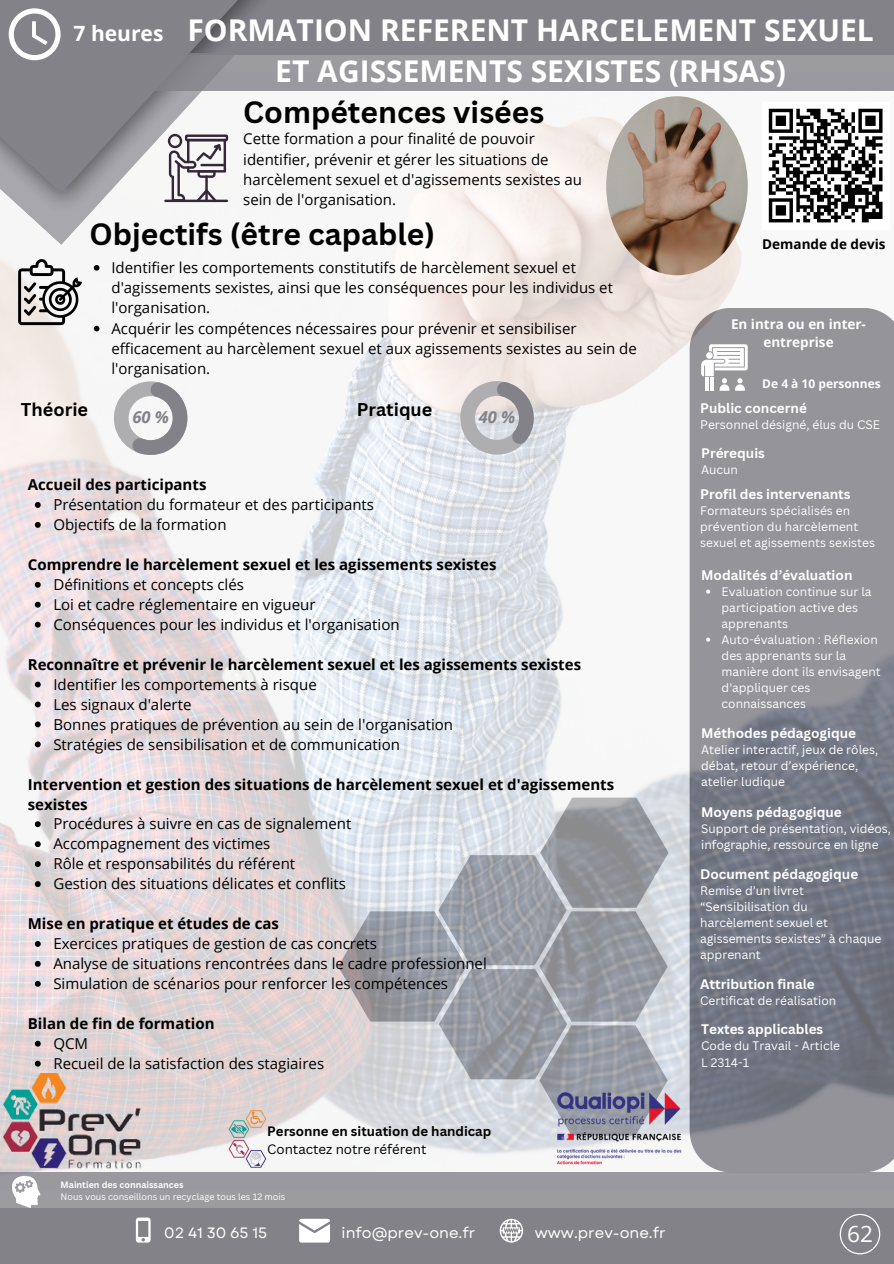
<style>
.page{position:relative;width:894px;height:1264px;background:#fff}
.page>*{position:absolute;margin:0;border:0;box-sizing:border-box;transform-origin:0 0}
.t1{font:700 30px/41.7px "Open Sans";color:#fff;text-align:center}
.t2{font:700 30px "Canva Sans";color:#000}
.t3{font:22.65px "Open Sans";color:#fff}
.t4{font:700 21px "Open Sans";color:#fff}
.t5{font:700 18px "Canva Sans";color:#000}
.t6{font:italic 700 16.5px "Open Sans";color:#838289}
.t7{font:15px/20.2px "Open Sans";color:#000}
.t8{font:700 15px/20px "Open Sans";color:#000}
.t9{font:15px "Garet";color:#fff}
.t10{font:700 13.5px "Canva Sans";color:#fff}
.t11{font:700 13.5px/18px "Open Sans";color:#fff;text-align:center}
.t12{font:700 13.5px "Open Sans";color:#000}
.t13{font:700 13.2px/17.7px "Canva Sans";color:#000}
.t14{font:12px/16px "Canva Sans";color:#fff}
.t15{font:700 12px "Open Sans";color:#fff}
.t16{font:9px "Canva Sans";color:#fff}
.t17{font:700 9px "Canva Sans";color:#fff}
.s1{font-weight:400}
</style>
<div class="page">
<img style="left:0;top:96px;width:893px;height:1076px">
<svg style="left:460px;top:381px;width:73px;height:73px;background:#c0bec1"></svg>
<svg style="left:114px;top:381px;width:73px;height:74px"></svg>
<svg style="left:35px;top:502px;width:6px;height:6px"></svg>
<svg style="left:35px;top:522px;width:6px;height:6px"></svg>
<svg style="left:35px;top:582px;width:6px;height:5px"></svg>
<svg style="left:35px;top:601px;width:6px;height:6px"></svg>
<svg style="left:35px;top:621px;width:6px;height:6px"></svg>
<svg style="left:35px;top:681px;width:6px;height:6px"></svg>
<svg style="left:35px;top:701px;width:6px;height:6px"></svg>
<svg style="left:35px;top:721px;width:6px;height:6px"></svg>
<svg style="left:35px;top:741px;width:6px;height:6px"></svg>
<svg style="left:35px;top:821px;width:6px;height:6px"></svg>
<svg style="left:35px;top:841px;width:6px;height:6px"></svg>
<svg style="left:35px;top:861px;width:6px;height:6px"></svg>
<svg style="left:35px;top:881px;width:6px;height:6px"></svg>
<svg style="left:35px;top:941px;width:6px;height:5px"></svg>
<svg style="left:35px;top:960px;width:6px;height:6px"></svg>
<svg style="left:35px;top:980px;width:6px;height:6px"></svg>
<svg style="left:35px;top:1040px;width:6px;height:6px"></svg>
<svg style="left:35px;top:1060px;width:6px;height:6px"></svg>
<img style="left:4px;top:1073px;width:139px;height:97px">
<div style="left:0;top:1172px;width:893px;height:37px;background:#9a999f"></div>
<div style="left:56px;top:0;width:837px;height:55px;background:#838289"></div>
<div style="left:0;top:1208px;width:893px;height:55px;background:#838289"></div>
<div style="left:0;top:229px;width:243px;height:16px;background:#f7f6f6"></div>
<img style="left:0;top:96px;width:393px;height:133px">
<svg style="left:0;top:0;width:285px;height:193px;fill:#838289"></svg>
<div style="left:75px;top:54px;width:818px;height:37px;background:linear-gradient(to right,#8d8c92,#a0a0a5)"></div>
<hr style="left:164px;top:200px;width:64px;height:2px;background:#35273a">
<svg style="left:168px;top:134px;width:60px;height:68px"></svg>
<hr style="left:200px;top:164px;width:26px;height:2px;background:#35273a">
<svg style="left:9px;top:8px;width:51px;height:52px"></svg>
<img style="left:547px;top:1085px;width:141px;height:86px">
<svg style="left:839px;top:1213px;width:41px;height:41px"></svg>
<svg style="left:18px;top:259px;width:64px;height:66px"></svg>
<svg style="left:701px;top:344px;width:46px;height:46px"></svg>
<svg style="left:136px;top:1217px;width:14px;height:25px"></svg>
<svg style="left:299px;top:1218px;width:31px;height:24px"></svg>
<svg style="left:499px;top:1218px;width:24px;height:24px"></svg>
<img style="left:606px;top:96px;width:141px;height:179px;border-radius:50%">
<svg style="left:94px;top:265px;width:5px;height:6px"></svg>
<svg style="left:94px;top:326px;width:5px;height:5px"></svg>
<svg style="left:706px;top:589px;width:4px;height:4px"></svg>
<svg style="left:706px;top:637px;width:4px;height:4px"></svg>
<img style="left:224px;top:1107px;width:63px;height:63px">
<svg style="left:12px;top:1176px;width:28px;height:32px"></svg>
<div style="left:761px;top:102px;width:128px;height:127px;background:#fff"></div>
<svg style="left:768px;top:108px;width:115px;height:115px"></svg>
<p class="t4" style="left:74px;top:19px;width:91px">7 heures</p>
<p class="t1" style="left:187px;top:8px;width:687px">FORMATION REFERENT HARCELEMENT SEXUEL<br>ET AGISSEMENTS SEXISTES (RHSAS)</p>
<p class="t2" style="left:243px;top:91px;width:302px">Compétences visées</p>
<h4 class="t7" style="left:243px;top:128px;width:340px">Cette formation a pour finalité de pouvoir identifier, prévenir et gérer les situations de harcèlement sexuel et d'agissements sexistes au sein de l'organisation.</h4>
<h4 class="t2" style="left:89px;top:213px;width:347px">Objectifs (être capable)</h4>
<h4 class="t5" style="left:21px;top:396px;width:69px">Théorie</h4>
<h5 class="t7" style="left:111px;top:257px;width:503px">Identifier les comportements constitutifs de harcèlement sexuel et d'agissements sexistes, ainsi que les conséquences pour les individus et l'organisation.</h5>
<p class="t7" style="left:111px;top:318px;width:526px">Acquérir les compétences nécessaires pour prévenir et sensibiliser efficacement au harcèlement sexuel et aux agissements sexistes au sein de l'organisation.</p>
<p class="t5" style="left:356px;top:396px;width:77px">Pratique</p>
<p class="t6" style="left:132px;top:405px;width:38px">60 %</p>
<p class="t6" style="left:478px;top:405px;width:38px">40 %</p>
<p class="t8" style="left:28px;top:474px;width:180px">Accueil des participants</p>
<p class="t7" style="left:53px;top:494px;width:322px">Présentation du formateur et des participants</p>
<h3 class="t7" style="left:53px;top:514px;width:175px">Objectifs de la formation</h3>
<p class="t8" style="left:28px;top:554px;width:470px">Comprendre le harcèlement sexuel et les agissements sexistes</p>
<h1 class="t7" style="left:53px;top:574px;width:192px">Définitions et concepts clés</h1>
<p class="t7" style="left:53px;top:594px;width:263px">Loi et cadre réglementaire en vigueur</p>
<h2 class="t7" style="left:53px;top:614px;width:348px">Conséquences pour les individus et l'organisation</h2>
<p class="t8" style="left:28px;top:654px;width:554px">Reconnaître et prévenir le harcèlement sexuel et les agissements sexistes</p>
<p class="t7" style="left:53px;top:674px;width:265px">Identifier les comportements à risque</p>
<h6 class="t7" style="left:53px;top:693px;width:139px">Les signaux d'alerte</h6>
<h2 class="t7" style="left:53px;top:713px;width:401px">Bonnes pratiques de prévention au sein de l'organisation</h2>
<p class="t7" style="left:53px;top:733px;width:348px">Stratégies de sensibilisation et de communication</p>
<p class="t8" style="left:28px;top:773px;width:587px">Intervention et gestion des situations de harcèlement sexuel et d'agissements sexistes</p>
<p class="t7" style="left:53px;top:813px;width:299px">Procédures à suivre en cas de signalement</p>
<p class="t7" style="left:53px;top:833px;width:218px">Accompagnement des victimes</p>
<p class="t7" style="left:53px;top:853px;width:243px">Rôle et responsabilités du référent</p>
<p class="t7" style="left:53px;top:873px;width:294px">Gestion des situations délicates et conflits</p>
<p class="t8" style="left:28px;top:913px;width:253px">Mise en pratique et études de cas</p>
<p class="t7" style="left:53px;top:933px;width:325px">Exercices pratiques de gestion de cas concrets</p>
<p class="t7" style="left:53px;top:953px;width:435px">Analyse de situations rencontrées dans le cadre professionnel</p>
<p class="t7" style="left:53px;top:973px;width:396px">Simulation de scénarios pour renforcer les compétences</p>
<p class="t8" style="left:28px;top:1013px;width:188px">Bilan de fin de formation</p>
<p class="t7" style="left:53px;top:1033px;width:36px">QCM</p>
<p class="t7" style="left:53px;top:1052px;width:272px">Recueil de la satisfaction des stagiaires</p>
<p class="t13" style="left:267px;top:1122px;width:225px">Personne en situation de handicap<br><span class="s1">Contactez notre référent</span></p>
<p class="t17" style="left:61px;top:1178px;width:124px">Maintien des connaissances</p>
<p class="t16" style="left:61px;top:1190px;width:226px">Nous vous conseillons un recyclage tous les 12 mois</p>
<p class="t12" style="left:762px;top:234px;width:125px">Demande de devis</p>
<p class="t11" style="left:730px;top:315px;width:136px">En intra ou en inter&shy;entreprise</p>
<h4 class="t15" style="left:762px;top:375px;width:120px">De 4 à 10 personnes</h4>
<p class="t10" style="left:700px;top:398px;width:108px">Public concerné</p>
<h5 class="t14" style="left:700px;top:416px;width:181px">Personnel désigné, élus du CSE</h5>
<p class="t10" style="left:701px;top:443px;width:65px">Prérequis</p>
<p class="t14" style="left:701px;top:461px;width:38px">Aucun</p>
<p class="t10" style="left:700px;top:485px;width:152px">Profil des intervenants</p>
<h5 class="t14" style="left:700px;top:502px;width:176px">Formateurs spécialisés en prévention du harcèlement sexuel et agissements sexistes</h5>
<p class="t10" style="left:701px;top:565px;width:153px">Modalités d’évaluation</p>
<p class="t14" style="left:721px;top:583px;width:151px">Evaluation continue sur la participation active des apprenants</p>
<p class="t14" style="left:721px;top:631px;width:160px">Auto-évaluation : Réflexion des apprenants sur la manière dont ils envisagent d'appliquer ces connaissances</p>
<p class="t10" style="left:701px;top:723px;width:156px">Méthodes pédagogique</p>
<h5 class="t14" style="left:701px;top:741px;width:178px">Atelier interactif, jeux de rôles, débat, retour d’expérience, atelier ludique</h5>
<p class="t10" style="left:701px;top:802px;width:142px">Moyens pédagogique</p>
<p class="t14" style="left:701px;top:819px;width:191px">Support de présentation, vidéos, infographie, ressource en ligne</p>
<p class="t10" style="left:700px;top:864px;width:159px">Document pédagogique</p>
<p class="t14" style="left:700px;top:882px;width:182px">Remise d’un livret “Sensibilisation du harcèlement sexuel et agissements sexistes” à chaque apprenant</p>
<h5 class="t10" style="left:700px;top:974px;width:116px">Attribution finale</h5>
<p class="t14" style="left:700px;top:992px;width:137px">Certificat de réalisation</p>
<h5 class="t10" style="left:701px;top:1019px;width:123px">Textes applicables</h5>
<p class="t14" style="left:701px;top:1037px;width:140px">Code du Travail - Article</p>
<p class="t14" style="left:701px;top:1054px;width:49px">L 2314-1</p>
<p class="t9" style="left:164px;top:1221px;width:104px">02 41 30 65 15</p>
<p class="t9" style="left:341px;top:1221px;width:135px">info@prev-one.fr</p>
<p class="t9" style="left:534px;top:1221px;width:132px">www.prev-one.fr</p>
<p class="t3" style="left:846px;top:1217px;width:27px">62</p>
</div>
